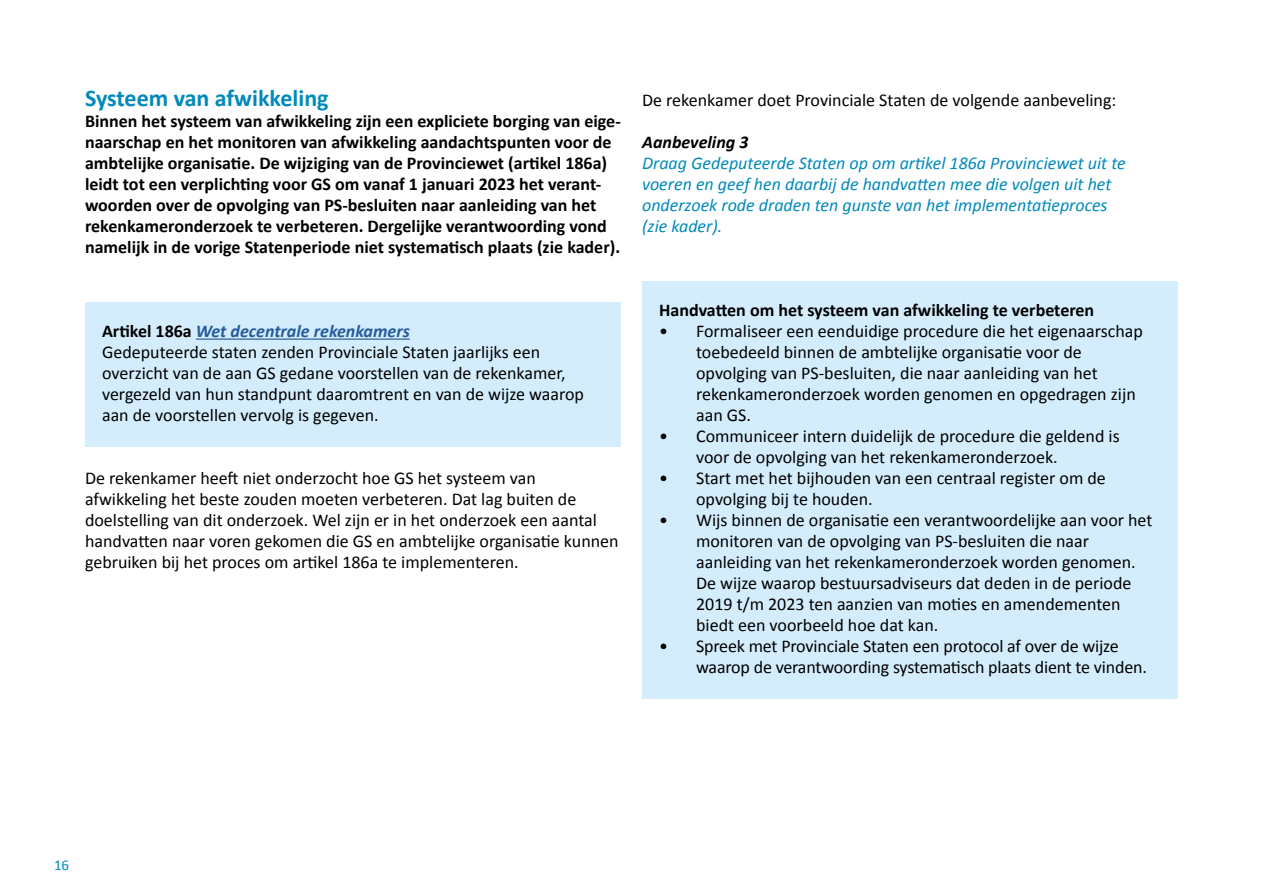
<style>
.page{position:relative;width:1263px;height:893px;background:#fff}
.page>*{position:absolute;margin:0;border:0;box-sizing:border-box;transform-origin:0 0}
.t1{font:700 24px "Calibri";color:#0089bb}
.t2{font:18px/21px "Calibri";color:#000}
.t3{font:700 18px/21px "Calibri";color:#000}
.t4{font:italic 18px/21px "Calibri";color:#0089bb}
.t5{font:italic 700 18px "Calibri";color:#000}
.t6{font:15px "Calibri";color:#0089bb}
.s1{font-weight:700}
.s2{font-weight:700;font-style:italic;color:#275b9b}
</style>
<div class="page">
<div style="left:85px;top:303px;width:536px;height:144px;background:#d4edfc"></div>
<hr style="left:196px;top:338px;width:214px;height:2px;background:#275b9b">
<div style="left:642px;top:282px;width:536px;height:417px;background:#d4edfc"></div>
<h1 class="t1" style="left:85px;top:81px;width:245px">Systeem van afwikkeling</h1>
<p class="t3" style="left:85px;top:110px;width:537px">Binnen het systeem van afwikkeling zijn een expliciete borging van eige&shy;naarschap en het monitoren van afwikkeling aandachtspunten voor de ambtelijke organisatie. De wijziging van de Provinciewet (artikel 186a) leidt tot een verplichting voor GS om vanaf 1 januari 2023 het verant&shy;woorden over de opvolging van PS-besluiten naar aanleiding van het rekenkameronderzoek te verbeteren. Dergelijke verantwoording vond namelijk in de vorige Statenperiode niet systematisch plaats (zie kader).</p>
<p class="t2" style="left:102px;top:320px;width:483px"><span class="s1">Artikel 186a</span> <span class="s2">Wet decentrale rekenkamers<br></span>Gedeputeerde staten zenden Provinciale Staten jaarlijks een overzicht van de aan GS gedane voorstellen van de rekenkamer, vergezeld van hun standpunt daaromtrent en van de wijze waarop aan de voorstellen vervolg is gegeven.</p>
<p class="t2" style="left:85px;top:467px;width:535px">De rekenkamer heeft niet onderzocht hoe GS het systeem van afwikkeling het beste zouden moeten verbeteren. Dat lag buiten de doelstelling van dit onderzoek. Wel zijn er in het onderzoek een aantal handvatten naar voren gekomen die GS en ambtelijke organisatie kunnen gebruiken bij het proces om artikel 186a te implementeren.</p>
<p class="t2" style="left:642px;top:89px;width:476px">De rekenkamer doet Provinciale Staten de volgende aanbeveling:</p>
<p class="t5" style="left:642px;top:129px;width:108px">Aanbeveling 3</p>
<p class="t4" style="left:642px;top:152px;width:485px">Draag Gedeputeerde Staten op om artikel 186a Provinciewet uit te voeren en geef hen daarbij de handvatten mee die volgen uit het onderzoek rode draden ten gunste van het implementatieproces (zie kader).</p>
<p class="t3" style="left:659px;top:299px;width:437px">Handvatten om het systeem van afwikkeling te verbeteren</p>
<p class="t2" style="left:696px;top:320px;width:448px;text-indent:-37px">• Formaliseer een eenduidige procedure die het eigenaarschap toebedeeld binnen de ambtelijke organisatie voor de opvolging van PS-besluiten, die naar aanleiding van het rekenkameronderzoek worden genomen en opgedragen zijn aan GS.</p>
<p class="t2" style="left:696px;top:425px;width:425px;text-indent:-37px">• Communiceer intern duidelijk de procedure die geldend is voor de opvolging van het rekenkameronderzoek.</p>
<p class="t2" style="left:696px;top:467px;width:411px;text-indent:-37px">• Start met het bijhouden van een centraal register om de opvolging bij te houden.</p>
<p class="t2" style="left:696px;top:509px;width:458px;text-indent:-37px">• Wijs binnen de organisatie een verantwoordelijke aan voor het monitoren van de opvolging van PS-besluiten die naar aanleiding van het rekenkameronderzoek worden genomen.<br>De wijze waarop bestuursadviseurs dat deden in de periode 2019 t/m 2023 ten aanzien van moties en amendementen biedt een voorbeeld hoe dat kan.</p>
<p class="t2" style="left:696px;top:635px;width:452px;text-indent:-37px">• Spreek met Provinciale Staten een protocol af over de wijze waarop de verantwoording systematisch plaats dient te vinden.</p>
<p class="t6" style="left:54px;top:854px;width:17px">16</p>
</div>
